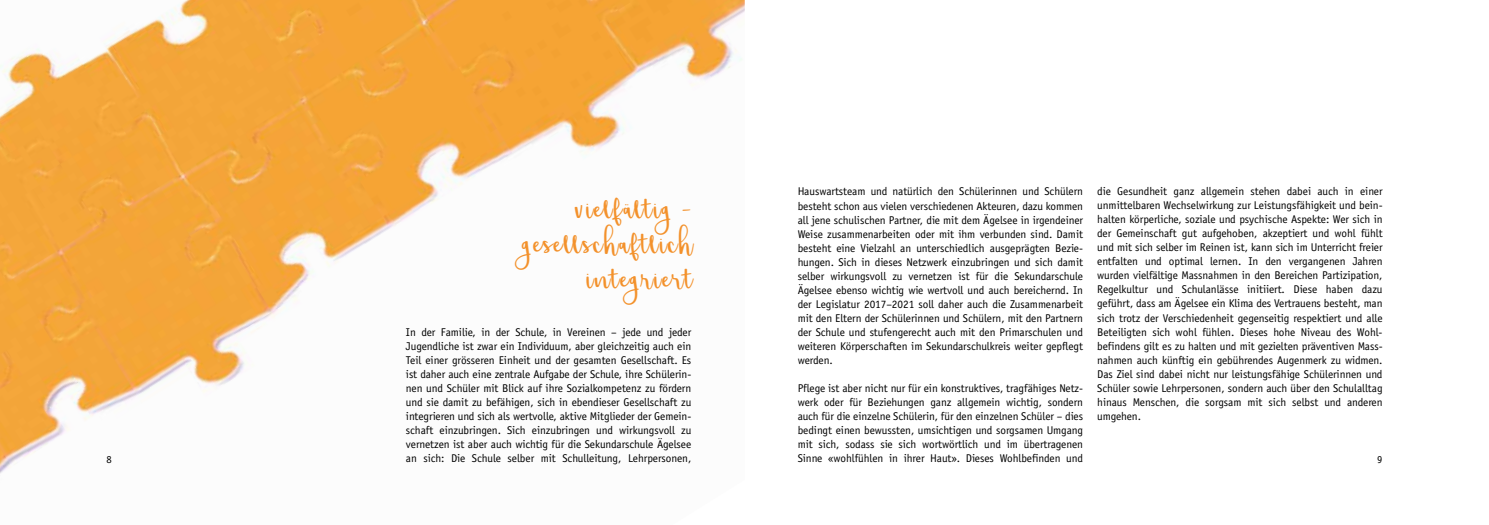
<style>
.page{position:relative;width:1489px;height:525px;background:#fff}
.page>*{position:absolute;margin:0;border:0;box-sizing:border-box;transform-origin:0 0}
.t1{font:47.5px/35px "Shorthalt";letter-spacing:.025em;color:#f3912b;text-align:right}
.t2{font:11.25px/14px "Officina Sans";letter-spacing:-.005em;color:#000;text-align:justify}
.t3{font:10.62px "Officina Sans";color:#000}
</style>
<div class="page">
<img style="left:0;top:0;width:744px;height:474px">
<p class="t2" style="left:1097px;top:184px;width:287px">die Gesundheit ganz allgemein stehen dabei auch in einer unmittelbaren Wechselwirkung zur Leistungsfähigkeit und bein&shy;halten körperliche, soziale und psychische Aspekte: Wer sich in der Gemeinschaft gut aufgehoben, akzeptiert und wohl fühlt und mit sich selber im Reinen ist, kann sich im Unterricht freier entfalten und optimal lernen. In den vergangenen Jahren wurden vielfältige Massnahmen in den Bereichen Partizipation, Regelkultur und Schulanlässe initiiert. Diese haben dazu geführt, dass am Ägelsee ein Klima des Vertrauens besteht, man sich trotz der Verschiedenheit gegenseitig respektiert und alle Beteiligten sich wohl fühlen. Dieses hohe Niveau des Wohl&shy;befindens gilt es zu halten und mit gezielten präventiven Mass&shy;nahmen auch künftig ein gebührendes Augenmerk zu widmen.<br>Das Ziel sind dabei nicht nur leistungsfähige Schülerinnen und Schüler sowie Lehrpersonen, sondern auch über den Schulalltag hinaus Menschen, die sorgsam mit sich selbst und anderen umgehen.</p>
<p class="t2" style="left:797px;top:184px;width:287px">Hauswartsteam und natürlich den Schülerinnen und Schülern besteht schon aus vielen verschiedenen Akteuren, dazu kommen all jene schulischen Partner, die mit dem Ägelsee in irgendeiner Weise zusammenarbeiten oder mit ihm verbunden sind. Damit besteht eine Vielzahl an unterschiedlich ausgeprägten Bezie&shy;hungen. Sich in dieses Netzwerk einzubringen und sich damit selber wirkungsvoll zu vernetzen ist für die Sekundarschule Ägelsee ebenso wichtig wie wertvoll und auch bereichernd. In der Legislatur 2017–2021 soll daher auch die Zusammenarbeit mit den Eltern der Schülerinnen und Schülern, mit den Partnern der Schule und stufengerecht auch mit den Primarschulen und weiteren Körperschaften im Sekundarschulkreis weiter gepflegt werden.</p>
<p class="t2" style="left:797px;top:380px;width:287px">Pflege ist aber nicht nur für ein konstruktives, tragfähiges Netz&shy;werk oder für Beziehungen ganz allgemein wichtig, sondern auch für die einzelne Schülerin, für den einzelnen Schüler – dies bedingt einen bewussten, umsichtigen und sorgsamen Umgang mit sich, sodass sie sich wortwörtlich und im übertragenen Sinne «wohlfühlen in ihrer Haut». Dieses Wohlbefinden und</p>
<h1 class="t1" style="left:521px;top:195px;width:172px">vielfältig – gesellschaftlich integriert</h1>
<p class="t2" style="left:406px;top:325px;width:287px">In der Familie, in der Schule, in Vereinen – jede und jeder Jugendliche ist zwar ein Individuum, aber gleichzeitig auch ein Teil einer grösseren Einheit und der gesamten Gesellschaft. Es ist daher auch eine zentrale Aufgabe der Schule, ihre Schülerin&shy;nen und Schüler mit B lick auf ihre Sozialkompetenz zu fördern und sie damit zu befähigen, sich in ebendieser Gesellschaft zu integrieren und sich als wertvolle, aktive Mitglieder der Gemein&shy;schaft einzubringen. Sich einzubringen und wirkungsvoll zu vernetzen ist aber auch wichtig für die Sekundarschule Ägelsee an sich: Die Schule selber mit Schulleitung, Lehrpersonen,</p>
<p class="t3" style="left:106px;top:452px;width:7px">8</p>
<p class="t3" style="left:1377px;top:452px;width:7px">9</p>
</div>
